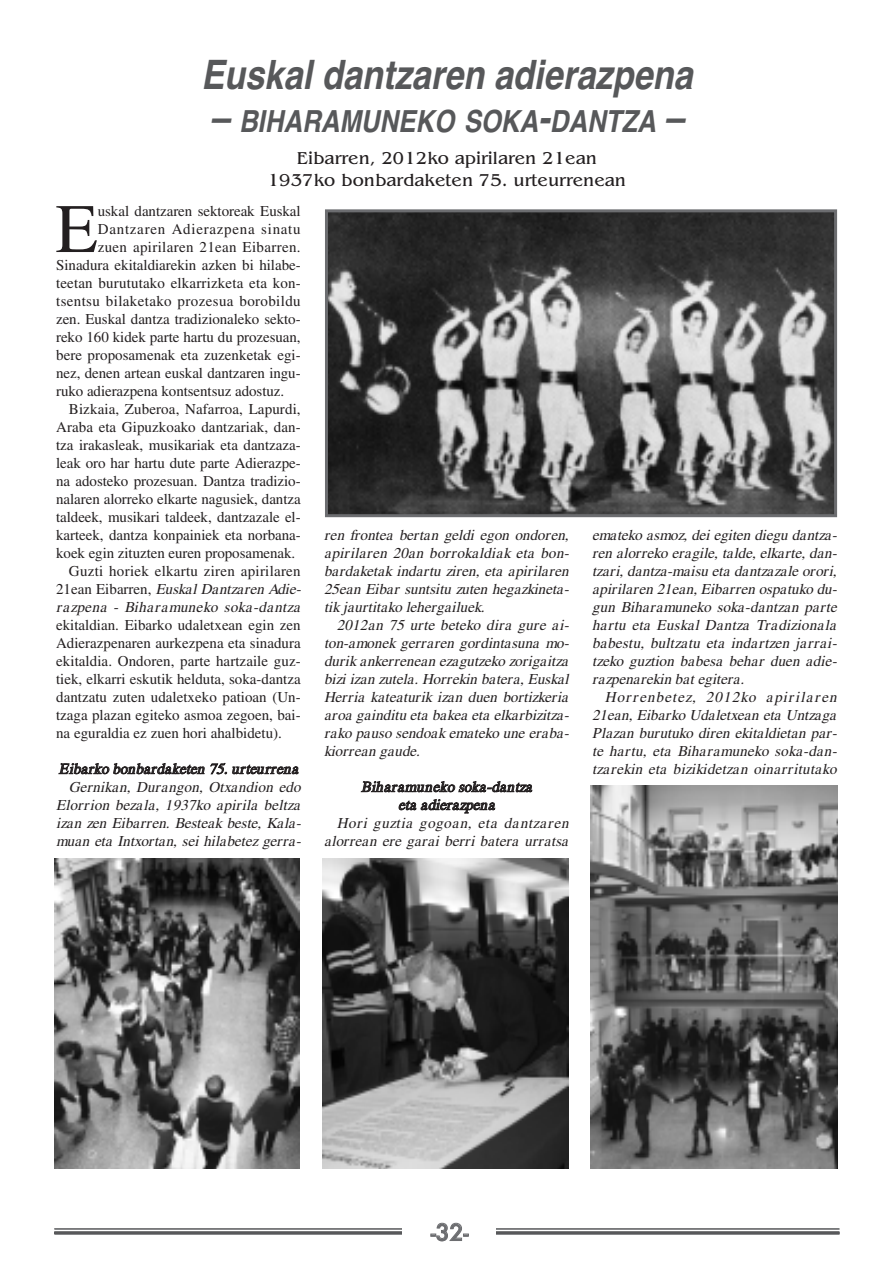
<style>
.page{position:relative;width:893px;height:1263px;background:#fff}
.page>*{position:absolute;margin:0;border:0;box-sizing:border-box;transform-origin:0 0}
.t1{font:69.3px "Times";color:#231f20}
.t2{font:italic 700 40.5px "Helvetica";color:#57585a;scale:.85 1}
.t3{font:italic 700 30.3px "Helvetica";color:#57585a;scale:.85 1}
.t4{font:500 22.5px "Futura";color:#6c6d70}
.t5{font:18px/21.6px "Benguiat";color:#231f20;text-align:center}
.t6{font:italic 15px/18px "Times";color:#231f20;text-align:justify}
.t7{font:15px/18px "Times";letter-spacing:-.005em;color:#231f20;text-align:justify}
.t8{font:15px "Times";letter-spacing:.025em;color:#231f20}
.t9{font:15px "Times";letter-spacing:.02em;color:#231f20}
.t10{font:15px "Times";letter-spacing:.05em;color:#231f20}
.s1{font-size:40.5px}
.s2{font-style:normal}
</style>
<div class="page">
<hr style="left:54px;top:1228px;width:785px;height:1px;background:#57585a">
<hr style="left:55px;top:1228px;width:785px;height:1px;background:#57585a">
<hr style="left:55px;top:1231px;width:785px;height:3px;background:#57585a">
<div style="left:403px;top:1212px;width:93px;height:45px;background:#fff"></div>
<img style="left:329px;top:213px;width:504px;height:300px">
<div style="left:325px;top:209px;width:512px;height:308px;border:3px solid #6c6d70"></div>
<img style="left:323px;top:858px;width:245px;height:311px">
<img style="left:591px;top:786px;width:247px;height:383px">
<img style="left:54px;top:858px;width:246px;height:311px">
<h2 class="t2" style="left:201px;top:51px;width:580px">Euskal dantzaren adierazpena</h2>
<h3 class="t3" style="left:210px;top:104px;width:558px"><span class="s1">–</span> BIHARAMUNEKO SOKA<span class="s1">-</span>DANTZA <span class="s1">–</span></h3>
<p class="t5" style="left:268px;top:147px;width:360px">Eibarren, 2012ko apirilaren 21ean<br>1937ko bonbardaketen 75. urteurrenean</p>
<h1 class="t1" style="left:56px;top:205px;width:44px">E</h1>
<p class="t7" style="left:98px;top:204px;width:204px">uskal dantzaren sektoreak Euskal</p>
<p class="t10" style="left:98px;top:224px;width:204px">Dantzaren Adierazpena sinatu</p>
<p class="t8" style="left:98px;top:242px;width:204px">zuen apirilaren 21ean Eibarren.</p>
<p class="t7" style="left:56px;top:258px;width:246px">Sinadura ekitaldiarekin azken bi hilabe-</p>
<p class="t7" style="left:56px;top:276px;width:246px">teetan burututako elkarrizketa eta kon-</p>
<p class="t8" style="left:56px;top:296px;width:246px">tsentsu bilaketako prozesua borobildu</p>
<p class="t7" style="left:56px;top:312px;width:246px">zen. Euskal dantza tradizionaleko sekto-</p>
<p class="t7" style="left:56px;top:330px;width:246px">reko 160 kidek parte hartu du prozesuan,</p>
<p class="t7" style="left:56px;top:348px;width:246px">bere proposamenak eta zuzenketak egi-</p>
<p class="t7" style="left:56px;top:366px;width:246px">nez, denen artean euskal dantzaren ingu-</p>
<p class="t7" style="left:56px;top:384px;width:230px">ruko adierazpena kontsentsuz adostuz.</p>
<p class="t7" style="left:69px;top:402px;width:233px">Bizkaia, Zuberoa, Nafarroa, Lapurdi,</p>
<p class="t7" style="left:56px;top:420px;width:246px">Araba eta Gipuzkoako dantzariak, dan-</p>
<p class="t7" style="left:56px;top:438px;width:246px">tza irakasleak, musikariak eta dantzaza-</p>
<p class="t7" style="left:56px;top:456px;width:246px">leak oro har hartu dute parte Adierazpe-</p>
<p class="t7" style="left:56px;top:474px;width:246px">na adosteko prozesuan. Dantza tradizio-</p>
<p class="t7" style="left:56px;top:492px;width:246px">nalaren alorreko elkarte nagusiek, dantza</p>
<p class="t7" style="left:56px;top:510px;width:246px">taldeek, musikari taldeek, dantzazale el-</p>
<p class="t7" style="left:56px;top:528px;width:246px">karteek, dantza konpainiek eta norbana-</p>
<p class="t7" style="left:56px;top:546px;width:241px">koek egin zituzten euren proposamenak.</p>
<p class="t9" style="left:69px;top:566px;width:233px">Guzti horiek elkartu ziren apirilaren</p>
<p class="t6" style="left:56px;top:582px;width:249px"><span class="s2">21ean Eibarren,</span> EuskalDantzarenAdie-</p>
<p class="t6" style="left:56px;top:600px;width:248px">razpena - Biharamuneko soka-dantza</p>
<p class="t7" style="left:56px;top:618px;width:246px">ekitaldian. Eibarko udaletxean egin zen Adierazpenaren aurkezpena eta sinadura ekitaldia. Ondoren, parte hartzaile guz&shy;tiek, elkarri eskutik helduta, soka-dantza dantzatu zuten udaletxeko patioan (Un&shy;tzaga plazan egiteko asmoa zegoen, bai&shy;na eguraldia ez zuen hori ahalbidetu).</p>
<p class="t6" style="left:56px;top:761px;width:249px;text-align:right">Eibarko bonbardaketen 75.urteurrena Gernikan, Durangon, Otxandion edo Elorrion bezala, 1937ko apirila beltza izan zen Eibarren. Besteak beste, Kala&shy;muan eta Intxortan, sei hilabetez gerra-</p>
<p class="t6" style="left:324px;top:528px;width:249px">ren frontea bertan geldi egon ondoren, apirilaren 20an borrokaldiak eta bon&shy;bardaketak indartu ziren, eta apirilaren 25ean Eibar suntsitu zuten hegazkineta&shy;tik j aurtitako lehergailuek.</p>
<p class="t6" style="left:324px;top:618px;width:249px;text-indent:13px">2012an 75 urte beteko dira gure ai&shy;ton-amonek gerraren gordintasuna mo&shy;durik ankerrenean ezagutzeko zorigaitza bizi izan zutela. Horrekin batera, Euskal Herria kateaturik izan duen bortizkeria aroa gainditu eta bakea eta elkarbizitza&shy;rako pauso sendoak emateko une eraba&shy;kiorrean gaude.</p>
<p class="t6" style="left:361px;top:779px;width:175px">Biharamuneko soka-dantza</p>
<p class="t6" style="left:398px;top:797px;width:101px">eta adierazpena</p>
<p class="t6" style="left:337px;top:816px;width:236px">Hori guztia gogoan, eta dantzaren</p>
<p class="t6" style="left:324px;top:834px;width:248px">alorrean ere garai berri batera urratsa</p>
<p class="t6" style="left:592px;top:528px;width:249px">emateko asmoz, dei egiten diegu dantza&shy;ren alorreko eragile, talde, elkarte, dan&shy;tzari, dantza-maisu eta dantzazale orori, apirilaren 21ean, Eibarren ospatuko du&shy;gun Biharamuneko soka-dantzan parte hartu eta Euskal Dantza Tradizionala babestu, bultzatu eta indartzen jarrai&shy;tzeko guztion babesa behar duen adie&shy;razpenarekin bat egitera.</p>
<p class="t6" style="left:592px;top:690px;width:249px;text-indent:13px">Horrenbetez, 2012ko apirilaren 21ean, Eibarko Udaletxean eta Untzaga Plazan burutuko diren ekitaldietan par&shy;te hartu, eta Biharamuneko soka-dan&shy;tzarekin eta bizikidetzan oinarritutako</p>
<h3 class="t4" style="left:431px;top:1219px;width:39px">-32-</h3>
</div>
